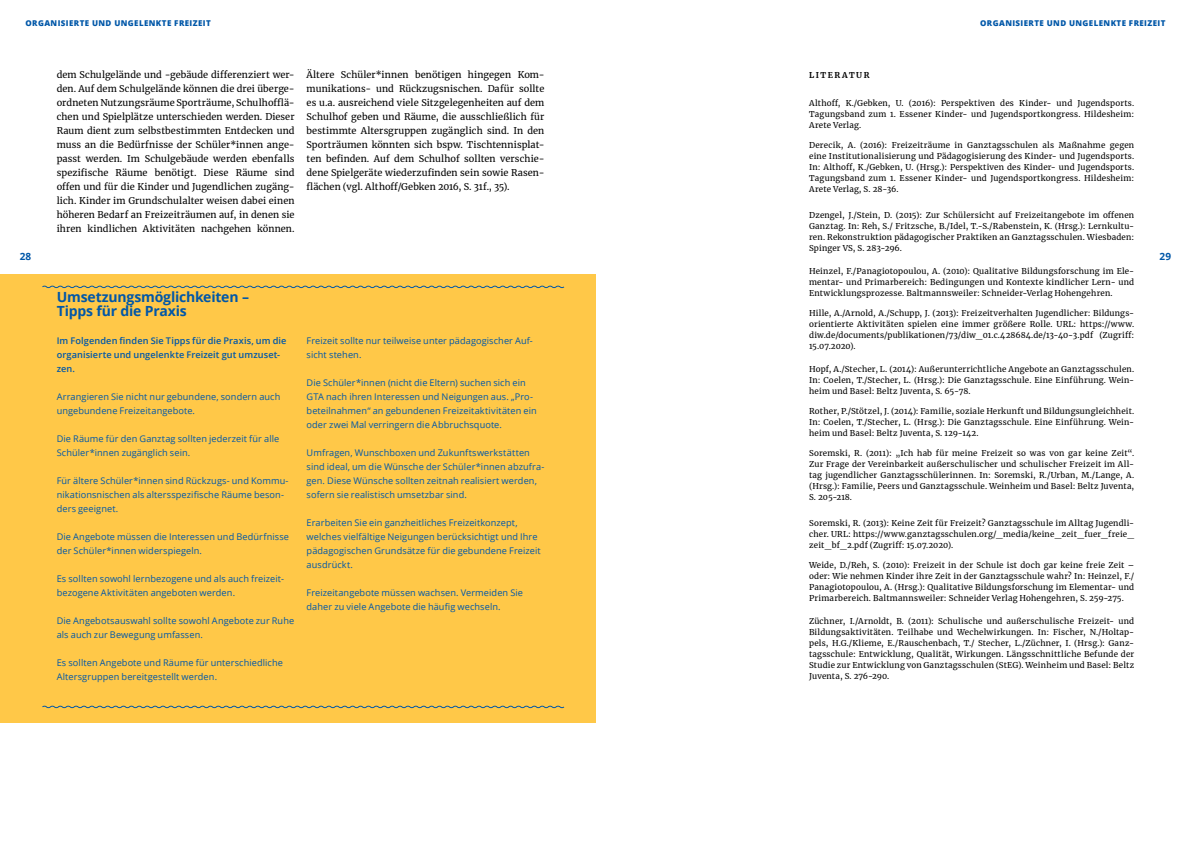
<style>
.page{position:relative;width:1191px;height:842px;background:#fff}
.page>*{position:absolute;margin:0;border:0;box-sizing:border-box;transform-origin:0 0}
.t1{font:700 14px/14px "Open Sans";letter-spacing:-.01em;color:#0057a8}
.t2{font:700 10px "Open Sans";color:#0057a8}
.t3{font:9.2px/14px "Open Sans";letter-spacing:.01em;color:#0057a8}
.t4{font:9.2px/14px "Merriweather";letter-spacing:.01em;color:#000;text-align:justify}
.t5{font:600 9.2px/14px "Open Sans";letter-spacing:.01em;color:#0057a8}
.t6{font:8px/11px "Merriweather";letter-spacing:.025em;color:#000;text-align:justify}
.t7{font:800 8px "Open Sans";letter-spacing:.05em;color:#0057a8}
.t8{font:700 8px "Merriweather";color:#000}
</style>
<div class="page">
<div style="left:0;top:274px;width:595px;height:448px;background:#ffc848"></div>
<svg style="left:42px;top:285px;width:523px;height:4px"></svg>
<svg style="left:42px;top:705px;width:523px;height:4px"></svg>
<p class="t7" style="left:26px;top:17px;width:187px">ORGANISIERTE UND UNGELENKTE FREIZEIT</p>
<p class="t7" style="left:980px;top:17px;width:187px">ORGANISIERTE UND UNGELENKTE FREIZEIT</p>
<p class="t4" style="left:57px;top:67px;width:239px">dem Schulgelände und -gebäude differenziert wer&shy;den. Auf dem Schulgelände können die drei überge&shy;ordneten Nutzungsräume Sporträume, Schulhofflä&shy;chen und Spielplätze unterschieden werden. Dieser Raum dient zum selbstbestimmten Entdecken und muss an die Bedürfnisse der Schüler*innen ange&shy;passt werden. Im Schulgebäude werden ebenfalls spezifische Räume benötigt. Diese Räume sind offen und für die Kinder und Jugendlichen zugäng&shy;lich. Kinder im Grundschulalter weisen dabei einen höheren Bedarf an Freizeiträumen auf, in denen sie ihren kindlichen Aktivitäten nachgehen können.</p>
<p class="t4" style="left:306px;top:67px;width:239px">Ältere Schüler*innen benötigen hingegen Kom&shy;munikations- und Rückzugsnischen. Dafür sollte es u.a. ausreichend viele Sitzgelegenheiten auf dem Schulhof geben und Räume, die ausschließlich für bestimmte Altersgruppen zugänglich sind. In den Sporträumen könnten sich bspw. Tischtennisplat&shy;ten befinden. Auf dem Schulhof sollten verschie&shy;dene Spielgeräte wiederzufinden sein sowie Rasen&shy;flächen (vgl. Althoff/Gebken 2016, S. 31f., 35).</p>
<p class="t8" style="left:809px;top:70px;width:14px">LITE</p>
<p class="t8" style="left:834px;top:70px;width:16px">RATU</p>
<p class="t8" style="left:864px;top:70px;width:7px">R</p>
<p class="t6" style="left:809px;top:97px;width:326px">Althoff, K./Gebken, U. (2016): Perspektiven des Kinder- und Jugendsports.<br>Tagungsband zum 1. Essener Kinder- und Jugendsportkongress. Hildesheim:<br>Arete Verlag.</p>
<p class="t6" style="left:809px;top:139px;width:327px">Derecik, A. (2016): Freizeiträume in Ganztagsschulen als Maßnahme gegen eine Institutionalisierung und Pädagogisierung des Kinder- und Jugendsports.<br>In: Althoff, K./Gebken, U. (Hrsg.): Perspektiven des Kinder- und Jugendsports.<br>Tagungsband zum 1. Essener Kinder- und Jugendsportkongress. Hildesheim:<br>Arete Verlag, S. 28-36.</p>
<p class="t6" style="left:809px;top:209px;width:327px">Dzengel, J./Stein, D. (2015): Zur Schülersicht auf Freizeitangebote im offenen Ganztag. In: Reh, S./ Fritzsche, B./Idel, T.-S./Rabenstein, K. (Hrsg.): Lernkultu&shy;ren. Rekonstruktion pädagogischer Praktiken an Ganztagsschulen. Wiesbaden:<br>Spinger VS, S. 283-296.</p>
<p class="t6" style="left:809px;top:265px;width:327px">Heinzel, F./Panagiotopoulou, A. (2010): Qualitative Bildungsforschung im Ele&shy;mentar- und Primarbereich: Bedingungen und Kontexte kindlicher Lern- und Entwicklungsprozesse. Baltmannsweiler: Schneider-Verlag Hohengehren.</p>
<p class="t6" style="left:809px;top:307px;width:327px">Hille, A./Arnold, A./Schupp, J. (2013): Freizeitverhalten Jugendlicher: Bildungs&shy;orientierte Aktivitäten spielen eine immer größere Rolle. URL: https://www. diw.de/documents/publikationen/73/diw_01.c.428684.de/13-40-3.pdf (Zugriff:<br>15.07.2020).</p>
<p class="t6" style="left:809px;top:363px;width:327px">Hopf, A./Stecher, L. (2014): Außerunterrichtliche Angebote an Ganztagsschulen.<br>In: Coelen, T./Stecher, L. (Hrsg.): Die Ganztagsschule. Eine Einführung. Wein&shy;heim und Basel: Beltz Juventa, S. 65-78.</p>
<p class="t6" style="left:809px;top:405px;width:327px">Rother, P./Stötzel, J. (2014): Familie, soziale Herkunft und Bildungsungleichheit.<br>In: Coelen, T./Stecher, L. (Hrsg.): Die Ganztagsschule. Eine Einführung. Wein&shy;heim und Basel: Beltz Juventa, S. 129-142.</p>
<p class="t6" style="left:809px;top:447px;width:327px">Soremski, R. (2011): „Ich hab für meine Freizeit so was von gar keine Zeit“.<br>Zur Frage der Vereinbarkeit außerschulischer und schulischer Freizeit im All&shy;tag jugendlicher Ganztagsschülerinnen. In: Soremski, R./Urban, M./Lange, A. (Hrsg.): Familie, Peers und Ganztagsschule. Weinheim und Basel: Beltz Juventa, S. 205-218.</p>
<p class="t6" style="left:809px;top:517px;width:327px">Soremski, R. (2013): Keine Zeit für Freizeit? Ganztagsschule im Alltag Jugendli&shy;cher. URL: https://www.ganztagsschulen.org/_media/keine_zeit_fuer_freie_ zeit_bf_2.pdf (Zugriff: 15.07.2020).</p>
<p class="t6" style="left:809px;top:559px;width:327px">Weide, D./Reh, S. (2010): Freizeit in der Schule ist doch gar keine freie Zeit – oder: Wie nehmen Kinder ihre Zeit in der Ganztagsschule wahr? In: Heinzel, F./ Panagiotopoulou, A. (Hrsg.): Qualitative Bildungsforschung im Elementar- und Primarbereich. Baltmannsweiler: Schneider Verlag Hohengehren, S. 259-275.</p>
<p class="t6" style="left:809px;top:615px;width:327px">Züchner, I./Arnoldt, B. (2011): Schulische und außerschulische Freizeit- und Bildungsaktivitäten. Teilhabe und Wechelwirkungen. In: Fischer, N./Holtap&shy;pels, H.G./Klieme, E./Rauschenbach, T./ Stecher, L./Züchner, I. (Hrsg.): Ganz&shy;tagsschule: Entwicklung, Qualität, Wirkungen. Längsschnittliche Befunde der Studie zur Entwicklung von Ganztagsschulen (StEG). Weinheim und Basel: Beltz Juventa, S. 276-290.</p>
<p class="t2" style="left:20px;top:249px;width:13px">28</p>
<p class="t2" style="left:1159px;top:249px;width:13px">29</p>
<h1 class="t1" style="left:57px;top:290px;width:194px">Umsetzungsmöglichkeiten –<br>Tipps für die Praxis</h1>
<p class="t5" style="left:57px;top:333px;width:231px">Im Folgenden finden Sie Tipps für die Praxis, um die organisierte und ungelenkte Freizeit gut umzuset&shy;zen.</p>
<p class="t3" style="left:57px;top:389px;width:225px">Arrangieren Sie nicht nur gebundene, sondern auch ungebundene Freizeitangebote.</p>
<p class="t3" style="left:57px;top:431px;width:224px">Die Räume für den Ganztag sollten jederzeit für alle<br>Schüler*innen zugänglich sein.</p>
<p class="t3" style="left:57px;top:473px;width:233px">Für ältere Schüler*innen sind Rückzugs- und Kommu&shy;nikationsnischen als altersspezifische Räume beson&shy;ders geeignet.</p>
<p class="t3" style="left:57px;top:529px;width:234px">Die Angebote müssen die Interessen und Bedürfnisse der Schüler*innen widerspiegeln.</p>
<p class="t3" style="left:57px;top:571px;width:229px">Es sollten sowohl lernbezogene und als auch freizeit&shy;bezogene Aktivitäten angeboten werden.</p>
<p class="t3" style="left:57px;top:613px;width:239px">Die Angebotsauswahl sollte sowohl Angebote zur Ruhe als auch zur Bewegung umfassen.</p>
<p class="t3" style="left:57px;top:655px;width:228px">Es sollten Angebote und Räume für unterschiedliche<br>Altersgruppen bereitgestellt werden.</p>
<p class="t3" style="left:306px;top:333px;width:228px">Freizeit sollte nur teilweise unter pädagogischer Auf&shy;sicht stehen.</p>
<p class="t3" style="left:306px;top:375px;width:232px">Die Schüler*innen (nicht die Eltern) suchen sich ein GTA nach ihren Interessen und Neigungen aus. „Pro&shy;beteilnahmen“ an gebundenen Freizeitaktivitäten ein oder zwei Mal verringern die Abbruchsquote.</p>
<p class="t3" style="left:306px;top:445px;width:239px">Umfragen, Wunschboxen und Zukunftswerkstätten sind ideal, um die Wünsche der Schüler*innen abzufra&shy;gen. Diese Wünsche sollten zeitnah realisiert werden, sofern sie realistisch umsetzbar sind.</p>
<p class="t3" style="left:306px;top:515px;width:236px">Erarbeiten Sie ein ganzheitliches Freizeitkonzept, welches vielfältige Neigungen berücksichtigt und Ihre pädagogischen Grundsätze für die gebundene Freizeit ausdrückt.</p>
<p class="t3" style="left:306px;top:585px;width:218px">Freizeitangebote müssen wachsen. Vermeiden Sie daher zu viele Angebote die häufig wechseln.</p>
</div>
